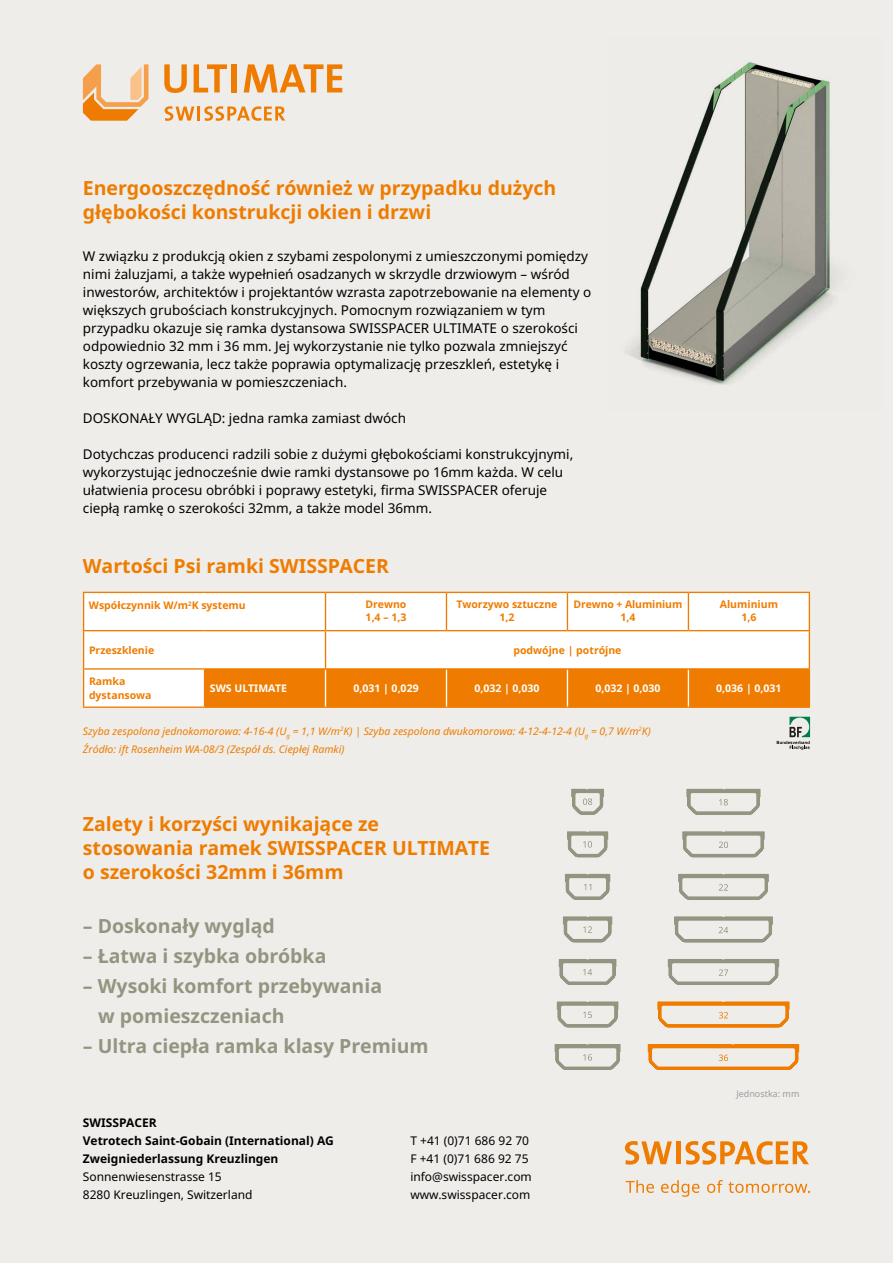
<style>
.page{position:relative;width:893px;height:1263px;background:#eeedea}
.page>*{position:absolute;margin:0;border:0;box-sizing:border-box;transform-origin:0 0}
.t1{font:700 19.5px/24px "Noto Sans";color:#ef7c00}
.t2{font:700 19.5px/30px "Noto Sans";color:#949580}
.t3{font:13.5px/18px "Noto Sans";color:#000}
.t4{font:12px/18px "Noto Sans";color:#000}
.t5{font:700 12px/18px "Noto Sans";color:#000}
.t6{font:italic 10.5px/18px "Noto Sans";color:#ef7c00}
.t7{font:700 10.5px/13.5px "Noto Sans";color:#ef7c00;text-align:center}
.t8{font:700 10.5px "Noto Sans";color:#fff}
.t9{font:9px "Noto Sans";color:#9c9c9d}
</style>
<div class="page">
<div style="left:84px;top:593px;width:725px;height:113px;background:#fff"></div>
<div style="left:205px;top:670px;width:604px;height:36px;background:#ef7c00"></div>
<hr style="left:83px;top:592px;width:122px;height:1px;background:#ef7c00">
<hr style="left:83px;top:593px;width:1px;height:37px;background:#ef7c00">
<hr style="left:205px;top:592px;width:121px;height:1px;background:#ef7c00">
<hr style="left:326px;top:592px;width:120px;height:1px;background:#ef7c00">
<hr style="left:325px;top:593px;width:1px;height:37px;background:#ef7c00">
<hr style="left:446px;top:592px;width:121px;height:1px;background:#ef7c00">
<hr style="left:446px;top:593px;width:1px;height:37px;background:#ef7c00">
<hr style="left:567px;top:592px;width:121px;height:1px;background:#ef7c00">
<hr style="left:567px;top:593px;width:1px;height:37px;background:#ef7c00">
<hr style="left:688px;top:592px;width:122px;height:1px;background:#ef7c00">
<hr style="left:688px;top:593px;width:1px;height:37px;background:#ef7c00">
<hr style="left:809px;top:593px;width:1px;height:37px;background:#ef7c00">
<hr style="left:83px;top:630px;width:122px;height:1px;background:#ef7c00">
<hr style="left:83px;top:631px;width:1px;height:37px;background:#ef7c00">
<hr style="left:205px;top:630px;width:121px;height:1px;background:#ef7c00">
<hr style="left:326px;top:630px;width:120px;height:1px;background:#ef7c00">
<hr style="left:325px;top:631px;width:1px;height:37px;background:#ef7c00">
<hr style="left:446px;top:630px;width:121px;height:1px;background:#ef7c00">
<hr style="left:567px;top:630px;width:121px;height:1px;background:#ef7c00">
<hr style="left:688px;top:630px;width:122px;height:1px;background:#ef7c00">
<hr style="left:809px;top:631px;width:1px;height:37px;background:#ef7c00">
<hr style="left:83px;top:668px;width:122px;height:2px;background:#ef7c00">
<hr style="left:83px;top:670px;width:1px;height:36px;background:#ef7c00">
<hr style="left:809px;top:670px;width:1px;height:36px;background:#ef7c00">
<hr style="left:83px;top:706px;width:122px;height:2px;background:#ef7c00">
<hr style="left:205px;top:706px;width:121px;height:2px;background:#ef7c00">
<hr style="left:326px;top:706px;width:120px;height:2px;background:#ef7c00">
<hr style="left:446px;top:706px;width:121px;height:2px;background:#ef7c00">
<hr style="left:567px;top:706px;width:121px;height:2px;background:#ef7c00">
<hr style="left:688px;top:706px;width:122px;height:2px;background:#ef7c00">
<hr style="left:446px;top:670px;width:1px;height:36px;background:#fff">
<hr style="left:567px;top:670px;width:1px;height:36px;background:#fff">
<hr style="left:688px;top:670px;width:1px;height:36px;background:#fff">
<hr style="left:325px;top:670px;width:1px;height:36px;background:#fff">
<hr style="left:204px;top:670px;width:1px;height:36px;background:#ef7c00">
<hr style="left:205px;top:668px;width:121px;height:2px;background:#ef7c00">
<hr style="left:326px;top:668px;width:120px;height:2px;background:#ef7c00">
<hr style="left:446px;top:668px;width:121px;height:2px;background:#ef7c00">
<hr style="left:567px;top:668px;width:121px;height:2px;background:#ef7c00">
<hr style="left:688px;top:668px;width:122px;height:2px;background:#ef7c00">
<svg style="left:777px;top:717px;width:33px;height:33px"></svg>
<svg style="left:625px;top:1141px;width:47px;height:23px"></svg>
<hr style="left:676px;top:1141px;width:4px;height:23px;background:#ef7c00">
<svg style="left:685px;top:1141px;width:124px;height:23px"></svg>
<svg style="left:626px;top:1180px;width:28px;height:13px"></svg>
<svg style="left:661px;top:1180px;width:38px;height:17px"></svg>
<svg style="left:707px;top:1180px;width:103px;height:13px"></svg>
<svg style="left:165px;top:106px;width:120px;height:15px"></svg>
<svg style="left:83px;top:64px;width:65px;height:57px"></svg>
<svg style="left:164px;top:64px;width:23px;height:29px"></svg>
<svg style="left:194px;top:64px;width:33px;height:28px"></svg>
<div style="left:232px;top:64px;width:5px;height:28px;background:#ef7c00"></div>
<svg style="left:244px;top:64px;width:98px;height:28px"></svg>
<img style="left:625px;top:61px;width:212px;height:324px">
<svg style="left:571px;top:789px;width:33px;height:26px"></svg>
<svg style="left:567px;top:831px;width:42px;height:27px"></svg>
<svg style="left:565px;top:874px;width:46px;height:26px"></svg>
<svg style="left:563px;top:916px;width:50px;height:27px"></svg>
<svg style="left:558px;top:959px;width:59px;height:26px"></svg>
<svg style="left:556px;top:1001px;width:63px;height:27px"></svg>
<svg style="left:554px;top:1044px;width:67px;height:26px"></svg>
<svg style="left:686px;top:789px;width:75px;height:26px"></svg>
<svg style="left:682px;top:831px;width:83px;height:27px"></svg>
<svg style="left:678px;top:874px;width:91px;height:26px"></svg>
<svg style="left:674px;top:916px;width:99px;height:27px"></svg>
<svg style="left:667px;top:959px;width:113px;height:26px"></svg>
<svg style="left:657px;top:1001px;width:133px;height:27px"></svg>
<svg style="left:647px;top:1044px;width:153px;height:26px"></svg>
<h1 class="t1" style="left:83px;top:175px;width:475px">Energooszczędność również w przypadku dużych głębokości konstrukcji okien i drzwi</h1>
<p class="t3" style="left:83px;top:246px;width:510px">W związku z produkcją okien z szybami zespolonymi z umieszczonymi pomiędzy nimi żaluzjami, a także wypełnień osadzanych w skrzydle drzwiowym – wśród inwestorów, architektów i projektantów wzrasta zapotrzebowanie na elementy o większych grubościach konstrukcyjnych. Pomocnym rozwiązaniem w tym przypadku okazuje się ramka dystansowa SWISSPACER ULTIMATE o szerokości odpowiednio 32 mm i 36 mm. Jej wykorzystanie nie tylko pozwala zmniejszyć koszty ogrzewania, lecz także poprawia optymalizację przeszkleń, estetykę i komfort przebywania w pomieszczeniach.</p>
<p class="t3" style="left:83px;top:408px;width:325px">DOSKONAŁY WYGLĄD: jedna ramka zamiast dwóch</p>
<p class="t3" style="left:83px;top:444px;width:492px">Dotychczas producenci radzili sobie z dużymi głębokościami konstrukcyjnymi, wykorzystując jednocześnie dwie ramki dystansowe po 16mm każda. W celu ułatwienia procesu obróbki i poprawy estetyki, firma SWISSPACER oferuje ciepłą ramkę o szerokości 32mm, a także model 36mm.</p>
<h1 class="t1" style="left:83px;top:553px;width:308px">Wartości Psi ramki SWISSPACER</h1>
<p class="t7" style="left:89px;top:598px;width:158px">Współczynnik W/m<sup>2</sup>K systemu</p>
<p class="t7" style="left:366px;top:597px;width:42px;text-align:left">Drewno<br>1,4 – 1,3</p>
<p class="t7" style="left:456px;top:597px;width:102px">Tworzywo sztuczne<br>1,2</p>
<p class="t7" style="left:574px;top:597px;width:110px">Drewno + Aluminium<br>1,4</p>
<p class="t7" style="left:720px;top:597px;width:60px">Aluminium<br>1,6</p>
<p class="t7" style="left:89px;top:643px;width:67px">Przeszklenie</p>
<p class="t7" style="left:513px;top:643px;width:110px">podwójne | potrójne</p>
<p class="t7" style="left:89px;top:675px;width:64px;text-align:left">Ramka dystansowa</p>
<p class="t8" style="left:210px;top:681px;width:79px">SWS ULTIMATE</p>
<p class="t8" style="left:353px;top:681px;width:67px">0,031 | 0,029</p>
<p class="t8" style="left:474px;top:681px;width:67px">0,032 | 0,030</p>
<p class="t8" style="left:595px;top:681px;width:67px">0,032 | 0,030</p>
<p class="t8" style="left:716px;top:681px;width:67px">0,036 | 0,031</p>
<p class="t6" style="left:83px;top:722px;width:569px">Szyba zespolona jednokomorowa: 4-16-4 (U<sub>g</sub> = 1,1 W/m<sup>2</sup>K) | Szyba zespolona dwukomorowa: 4-12-4-12-4 (U<sub>g</sub> = 0,7 W/m<sup>2</sup>K)<br>Źródło: ift Rosenheim WA-08/3 (Zespół ds. Ciepłej Ramki)</p>
<h1 class="t1" style="left:83px;top:811px;width:408px">Zalety i korzyści wynikające ze stosowania ramek SWISSPACER ULTIMATE o szerokości 32mm i 36mm</h1>
<h1 class="t2" style="left:83px;top:910px;width:193px">– Doskonały wygląd</h1>
<h1 class="t2" style="left:83px;top:940px;width:245px">– Łatwa i szybka obróbka</h1>
<h1 class="t2" style="left:98px;top:970px;width:286px;text-indent:-15px">– Wysoki komfort przebywania w pomieszczeniach</h1>
<h1 class="t2" style="left:83px;top:1030px;width:347px">– Ultra ciepła ramka klasy Premium</h1>
<p class="t5" style="left:83px;top:1113px;width:252px">SWISSPACER<br>Vetrotech Saint-Gobain (International) AG<br>Zweigniederlassung Kreuzlingen</p>
<p class="t4" style="left:83px;top:1167px;width:171px">Sonnenwiesenstrasse 15<br>8280 Kreuzlingen, Switzerland</p>
<p class="t4" style="left:410px;top:1131px;width:123px">T +41 (0)71 686 92 70<br>F +41 (0)71 686 92 75 info@swisspacer.com www.swisspacer.com</p>
<p class="t9" style="left:736px;top:1087px;width:65px">Jednostka: mm</p>
</div>
